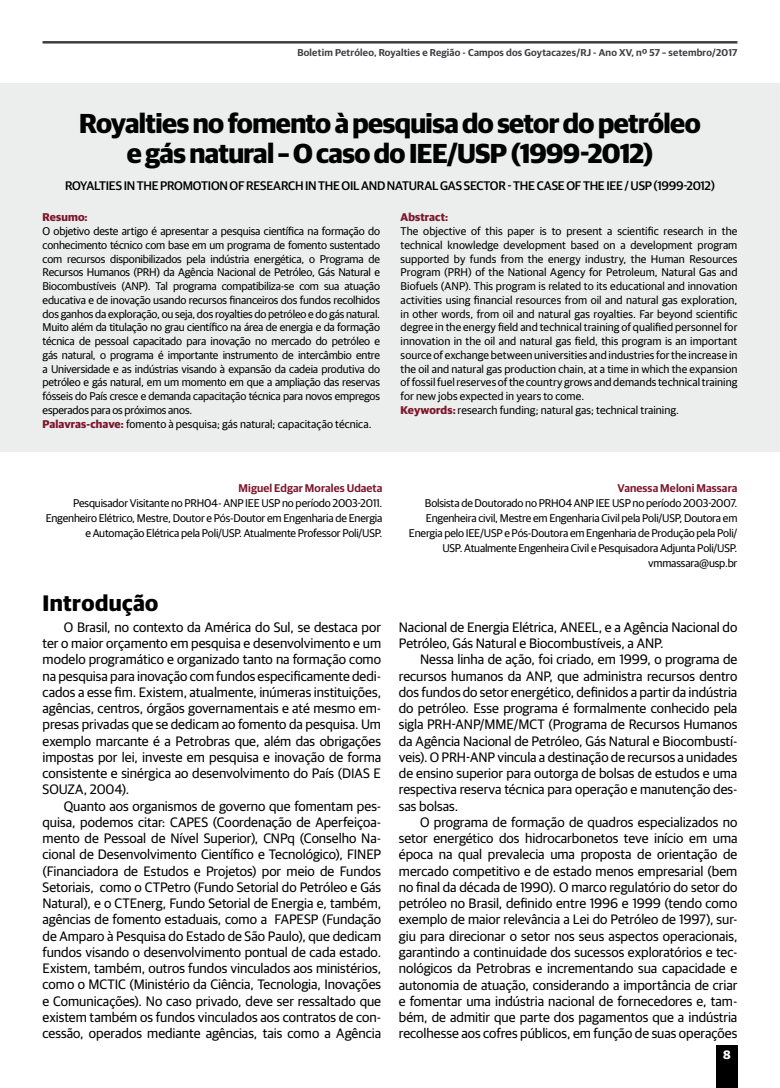
<style>
.page{position:relative;width:780px;height:1088px;background:#fff}
.page>*{position:absolute;margin:0;border:0;box-sizing:border-box;transform-origin:0 0}
.t1{font:700 27.5px/30px "Guardian Sans";letter-spacing:-.025em;color:#000;text-align:center}
.t2{font:700 22.5px "Guardian Sans";letter-spacing:.02em;color:#000}
.t3{font:13.75px/16.2px "Guardian Sans";color:#000;text-align:justify}
.t4{font:500 12.5px "Guardian Sans";letter-spacing:-.02em;color:#000}
.t5{font:700 12.25px "Guardian Sans";color:#fff}
.t6{font:11.25px/13.8px "Guardian Sans";letter-spacing:-.01em;color:#000}
.t7{font:600 11.25px "Guardian Sans";letter-spacing:.01em;color:#7c172c}
.t8{font:700 11.25px "Guardian Sans";letter-spacing:.01em;color:#7c172c}
.t9{font:600 10px "Guardian Sans";letter-spacing:.02em;color:#3e3d40}
.s1{font-weight:700;color:#7c172c}
</style>
<div class="page">
<hr style="left:43px;top:41px;width:694px;height:3px;background:#3e3d40">
<div style="left:716px;top:1045px;width:21px;height:43px;background:#000"></div>
<div style="left:0;top:84px;width:780px;height:368px;background:#eceded"></div>
<p class="t9" style="left:297px;top:45px;width:441px">Boletim Petróleo, Royalties e Região - Campos dos Goytacazes/RJ - Ano XV, nº 57 – setembro/2017</p>
<h1 class="t1" style="left:79px;top:106px;width:623px">Royalties no fomento à pesquisa do setor do petróleo e gás natural – O caso do IEE/USP (1999-2012)</h1>
<p class="t4" style="left:65px;top:176px;width:651px">ROYALTIES IN THE PROMOTION OF RESEARCH IN THE OIL AND NATURAL GAS SECTOR - THE CASE OF THE IEE / USP (1999-2012)</p>
<p class="t8" style="left:43px;top:209px;width:47px">Resumo:</p>
<p class="t6" style="left:43px;top:223px;width:339px">O objetivo deste artigo é apresentar a pesquisa científica na formação do conhecimento técnico com base em um programa de fomento sustentado com recursos disponibilizados pela indústria energética, o Programa de Recursos Humanos (PRH) da Agência Nacional de Petróleo, Gás Natural e Biocombustíveis (ANP). Tal programa compatibiliza-se com sua atuação educativa e de inovação usando recursos financeiros dos fundos recolhidos dos ganhos da exploração, ou seja, dos royalties do petróleo e do gás natural.<br>Muito além da titulação no grau científico na área de energia e da formação técnica de pessoal capacitado para inovação no mercado do petróleo e gás natural, o programa é importante instrumento de intercâmbio entre a Universidade e as indústrias visando à expansão da cadeia produtiva do petróleo e gás natural, em um momento em que a ampliação das reservas fósseis do País cresce e demanda capacitação técnica para novos empregos esperados para os próximos anos.<br><span class="s1">Palavras-chave:</span> fomento à pesquisa; gás natural; capacitação técnica.</p>
<p class="t8" style="left:400px;top:209px;width:49px">Abstract:</p>
<p class="t6" style="left:400px;top:223px;width:338px">The objective of this paper is to present a scientific research in the technical knowledge development based on a development program supported by funds from the energy industry, the Human Resources Program (PRH) of the National Agency for Petroleum, Natural Gas and Biofuels (ANP). This program is related to its educational and innovation activities using financial resources from oil and natural gas exploration, in other words, from oil and natural gas royalties. Far beyond scientific degree in the energy field and technical training of qualified personnel for innovation in the oil and natural gas field, this program is an important source of exchange between universities and industries for the increase in the oil and natural gas production chain, at a time in which the expansion of fossil fuel reserves of the country grows and demands technical training for new jobs expected in years to come.<br><span class="s1">Keywords:</span> research funding; natural gas; technical training.</p>
<p class="t7" style="left:238px;top:480px;width:145px">Miguel Edgar Morales Udaeta</p>
<p class="t6" style="left:46px;top:495px;width:338px;line-height:15px;text-align:right">Pesquisador Visitante no PRH04- ANP IEE USP no período 2003-2011.<br>Engenheiro Elétrico, Mestre, Doutor e Pós-Doutor em Engenharia de Energia e Automação Elétrica pela Poli/USP. Atualmente Professor Poli/USP.</p>
<h2 class="t2" style="left:43px;top:586px;width:117px">Introdução</h2>
<p class="t3" style="left:43px;top:618px;width:340px;text-indent:21px">O Brasil, no contexto da América do Sul, se destaca por ter o maior orçamento em pesquisa e desenvolvimento e um modelo programático e organizado tanto na formação como na pesquisa para inovação com fundos especificamente dedi&shy;cados a esse fim. Existem, atualmente, inúmeras instituições, agências, centros, órgãos governamentais e até mesmo em&shy;presas privadas que se dedicam ao fomento da pesquisa. Um exemplo marcante é a Petrobras que, além das obrigações impostas por lei, investe em pesquisa e inovação de forma consistente e sinérgica ao desenvolvimento do País (DIAS E SOUZA, 2004).</p>
<p class="t3" style="left:43px;top:797px;width:340px;text-indent:21px">Quanto aos organismos de governo que fomentam pes&shy;quisa, podemos citar: CAPES (Coordenação de Aperfeiçoa&shy;mento de Pessoal de Nível Superior), CNPq (Conselho Na&shy;cional de Desenvolvimento Científico e Tecnológico), FINEP (Financiadora de Estudos e Projetos) por meio de Fundos Setoriais, como o CTPetro (Fundo Setorial do Petróleo e Gás Natural), e o CTEnerg, Fundo Setorial de Energia e, também, agências de fomento estaduais, como a FAPESP (Fundação de Amparo à Pesquisa do Estado de São Paulo), que dedicam fundos visando o desenvolvimento pontual de cada estado.<br>Existem, também, outros fundos vinculados aos ministérios, como o MCTIC (Ministério da Ciência, Tecnologia, Inovações e Comunicações). No caso privado, deve ser ressaltado que existem também os fundos vinculados aos contratos de con&shy;cessão, operados mediante agências, tais como a Agência</p>
<p class="t7" style="left:617px;top:480px;width:122px">Vanessa Meloni Massara</p>
<p class="t6" style="left:409px;top:495px;width:330px;line-height:15px;text-align:right">Bolsista de Doutorado no PRH04 ANP IEE USP no período 2003-2007.<br>Engenheira civil, Mestre em Engenharia Civil pela Poli/USP, Doutora em Energia pelo IEE/USP e Pós-Doutora em Engenharia de Produção pela Poli/ USP. Atualmente Engenheira Civil e Pesquisadora Adjunta Poli/USP. vmmassara@usp.br</p>
<p class="t3" style="left:399px;top:618px;width:340px">Nacional de Energia Elétrica, ANEEL, e a Agência Nacional do<br>Petróleo, Gás Natural e Biocombustíveis, a ANP.</p>
<p class="t3" style="left:399px;top:650px;width:340px;text-indent:21px">Nessa linha de ação, foi criado, em 1999, o programa de recursos humanos da ANP, que administra recursos dentro dos fundos do setor energético, definidos a partir da indústria do petróleo. Esse programa é formalmente conhecido pela sigla PRH-ANP/MME/MCT (Programa de Recursos Humanos da Agência Nacional de Petróleo, Gás Natural e Biocombustí&shy;veis). O PRH-ANP vincula a destinação de recursos a unidades de ensino superior para outorga de bolsas de estudos e uma respectiva reserva técnica para operação e manutenção des&shy;sas bolsas.</p>
<p class="t3" style="left:399px;top:813px;width:340px;text-indent:21px">O programa de formação de quadros especializados no setor energético dos hidrocarbonetos teve início em uma época na qual prevalecia uma proposta de orientação de mercado competitivo e de estado menos empresarial (bem no final da década de 1990). O marco regulatório do setor do petróleo no Brasil, definido entre 1996 e 1999 (tendo como exemplo de maior relevância a Lei do Petróleo de 1997), sur&shy;giu para direcionar o setor nos seus aspectos operacionais, garantindo a continuidade dos sucessos exploratórios e tec&shy;nológicos da Petrobras e incrementando sua capacidade e autonomia de atuação, considerando a importância de criar e fomentar uma indústria nacional de fornecedores e, tam&shy;bém, de admitir que parte dos pagamentos que a indústria recolhesse aos cofres públicos, em função de suas operações</p>
<p class="t5" style="left:723px;top:1045px;width:9px">8</p>
</div>
